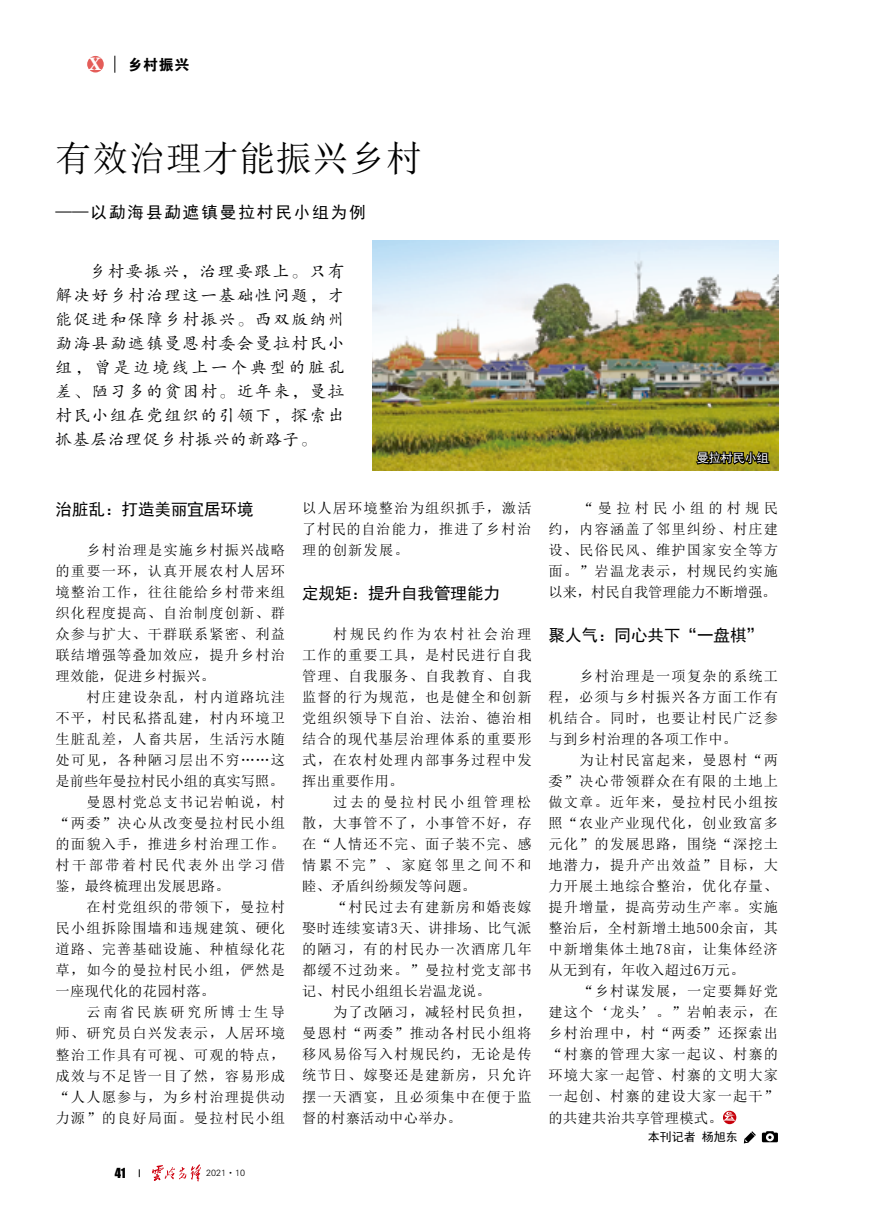
<style>
.page{position:relative;width:893px;height:1212px;background:#fff}
.page>*{position:absolute;margin:0;border:0;box-sizing:border-box;transform-origin:0 0}
.t1{font:36px "Sim Sun";letter-spacing:.02em;color:#000}
.t2{font:18px "FZCSK GBK1 0";color:#fff}
.t3{font:16.5px/24px "FZKTK GBK1 0";letter-spacing:.1em;color:#000;text-align:justify}
.t4{font:16.5px "Sim Hei";color:#000}
.t5{font:16.5px "Sim Hei";letter-spacing:.12em;color:#000}
.t6{font:15px "FZDHTK GBK1 0";color:#000}
.t7{font:14.25px/21px "Sim Sun";letter-spacing:.08em;color:#000;text-align:justify}
.t8{font:14.25px "Sim Sun";letter-spacing:.02em;color:#000}
.t9{font:14.25px "Sim Sun";color:#000}
.t10{font:14.25px "Sim Sun";letter-spacing:.16em;color:#000}
.t11{font:14.25px "Sim Sun";letter-spacing:.175em;color:#000}
.t12{font:12.75px "Impact";color:#000}
.t13{font:12px "Sim Hei";color:#000}
.t14{font:12px "Sim Hei";color:#fff}
.t15{font:9px "FZXH1 K GBK1 0";color:#000}
</style>
<div class="page">
<svg style="left:152px;top:1164px;width:49px;height:17px"></svg>
<svg style="left:115px;top:56px;width:1px;height:17px"></svg>
<div style="left:87px;top:56px;width:17px;height:16px;background:#e45d59;border-radius:50%"></div>
<svg style="left:723px;top:1111px;width:13px;height:13px"></svg>
<svg style="left:723px;top:1112px;width:12px;height:9px"></svg>
<svg style="left:744px;top:1131px;width:12px;height:12px"></svg>
<svg style="left:762px;top:1131px;width:16px;height:11px"></svg>
<img style="left:372px;top:240px;width:406px;height:230px">
<svg style="left:693px;top:447px;width:78px;height:19px"></svg>
<p class="t2" style="left:89px;top:54px;width:14px">X</p>
<p class="t6" style="left:128px;top:56px;width:63px">乡村振兴</p>
<h1 class="t1" style="left:56px;top:140px;width:368px">有效治理才能振兴乡村</h1>
<p class="t5" style="left:56px;top:204px;width:312px">——以勐海县勐遮镇曼拉村民小组为例</p>
<p class="t3" style="left:56px;top:260px;width:290px;text-indent:34px">乡村要振兴，治理要跟上。只有解决好乡村治理这一基础性问题，才能促进和保障乡村振兴。西双版纳州勐海县勐遮镇曼恩村委会曼拉村民小组，曾是边境线上一个典型的脏乱差、陋习多的贫困村。近年来，曼拉村民小组在党组织的引领下，探索出抓基层治理促乡村振兴的新路子。</p>
<p class="t4" style="left:56px;top:501px;width:200px">治脏乱：打造美丽宜居环境</p>
<p class="t7" style="left:56px;top:540px;width:231px;text-indent:31px">乡村治理是实施乡村振兴战略的重要一环，认真开展农村人居环境整治工作，往往能给乡村带来组织化程度提高、自治制度创新、群众参与扩大、干群联系紧密、利益联结增强等叠加效应，提升乡村治理效能，促进乡村振兴。</p>
<p class="t7" style="left:87px;top:687px;width:200px">村庄建设杂乱，村内道路坑洼</p>
<p class="t7" style="left:56px;top:708px;width:231px">不平，村民私搭乱建，村内环境卫</p>
<p class="t7" style="left:56px;top:729px;width:231px">生脏乱差，人畜共居，生活污水随</p>
<p class="t7" style="left:56px;top:750px;width:231px">处可见，各种陋习层出不穷……这</p>
<p class="t9" style="left:56px;top:774px;width:230px">是前些年曼拉村民小组的真实写照。</p>
<p class="t7" style="left:87px;top:792px;width:200px">曼恩村党总支书记岩帕说，村</p>
<p class="t7" style="left:56px;top:813px;width:231px">“两委”决心从改变曼拉村民小组</p>
<p class="t7" style="left:56px;top:834px;width:231px">的面貌入手，推进乡村治理工作。</p>
<p class="t10" style="left:56px;top:858px;width:231px">村干部带着村民代表外出学习借</p>
<p class="t8" style="left:56px;top:879px;width:176px">鉴，最终梳理出发展思路。</p>
<p class="t7" style="left:87px;top:897px;width:200px">在村党组织的带领下，曼拉村</p>
<p class="t7" style="left:56px;top:918px;width:231px">民小组拆除围墙和违规建筑、硬化</p>
<p class="t7" style="left:56px;top:939px;width:231px">道路、完善基础设施、种植绿化花</p>
<p class="t7" style="left:56px;top:960px;width:231px">草，如今的曼拉村民小组，俨然是</p>
<p class="t8" style="left:56px;top:984px;width:161px">一座现代化的花园村落。</p>
<p class="t11" style="left:87px;top:1005px;width:200px">云南省民族研究所博士生导</p>
<p class="t7" style="left:56px;top:1023px;width:231px">师、研究员白兴发表示，人居环境</p>
<p class="t7" style="left:56px;top:1044px;width:231px">整治工作具有可视、可观的特点，</p>
<p class="t7" style="left:56px;top:1065px;width:231px">成效与不足皆一目了然，容易形成</p>
<p class="t7" style="left:56px;top:1086px;width:231px">“人人愿参与，为乡村治理提供动</p>
<p class="t7" style="left:56px;top:1107px;width:231px">力源”的良好局面。曼拉村民小组</p>
<p class="t12" style="left:115px;top:1163px;width:12px">41</p>
<p class="t15" style="left:206px;top:1168px;width:40px">2021·10</p>
<p class="t7" style="left:302px;top:498px;width:231px">以人居环境整治为组织抓手，激活了村民的自治能力，推进了乡村治理的创新发展。</p>
<p class="t4" style="left:302px;top:585px;width:200px">定规矩：提升自我管理能力</p>
<p class="t7" style="left:302px;top:624px;width:231px;text-indent:31px">村规民约作为农村社会治理工作的重要工具，是村民进行自我管理、自我服务、自我教育、自我监督的行为规范，也是健全和创新党组织领导下自治、法治、德治相结合的现代基层治理体系的重要形式，在农村处理内部事务过程中发挥出重要作用。</p>
<p class="t7" style="left:302px;top:792px;width:231px;text-indent:31px">过去的曼拉村民小组管理松散，大事管不了，小事管不好，存在“人情还不完、面子装不完、感情累不完”、家庭邻里之间不和睦、矛盾纠纷频发等问题。</p>
<p class="t7" style="left:302px;top:897px;width:231px;text-indent:31px">“村民过去有建新房和婚丧嫁娶时连续宴请3天、讲排场、比气派的陋习，有的村民办一次酒席几年都缓不过劲来。”曼拉村党支部书记、村民小组组长岩温龙说。</p>
<p class="t7" style="left:302px;top:1002px;width:231px;text-indent:31px">为了改陋习，减轻村民负担，曼恩村“两委”推动各村民小组将移风易俗写入村规民约，无论是传统节日、嫁娶还是建新房，只允许摆一天酒宴，且必须集中在便于监督的村寨活动中心举办。</p>
<p class="t14" style="left:697px;top:452px;width:74px">曼拉村民小组</p>
<p class="t7" style="left:548px;top:498px;width:231px;text-indent:31px">“曼拉村民小组的村规民约，内容涵盖了邻里纠纷、村庄建设、民俗民风、维护国家安全等方面。”岩温龙表示，村规民约实施以来，村民自我管理能力不断增强。</p>
<p class="t4" style="left:548px;top:627px;width:216px">聚人气：同心共下“一盘棋”</p>
<p class="t7" style="left:548px;top:666px;width:231px;text-indent:31px">乡村治理是一项复杂的系统工程，必须与乡村振兴各方面工作有机结合。同时，也要让村民广泛参与到乡村治理的各项工作中。</p>
<p class="t7" style="left:548px;top:750px;width:231px;text-indent:31px">为让村民富起来，曼恩村“两委”决心带领群众在有限的土地上做文章。近年来，曼拉村民小组按照“农业产业现代化，创业致富多元化”的发展思路，围绕“深挖土地潜力，提升产出效益”目标，大力开展土地综合整治，优化存量、提升增量，提高劳动生产率。实施整治后，全村新增土地500余亩，其中新增集体土地78亩，让集体经济从无到有，年收入超过6万元。</p>
<p class="t7" style="left:548px;top:981px;width:231px;text-indent:31px">“乡村谋发展，一定要舞好党建这个‘龙头’。”岩帕表示，在乡村治理中，村“两委”还探索出“村寨的管理大家一起议、村寨的环境大家一起管、村寨的文明大家一起创、村寨的建设大家一起干”的共建共治共享管理模式。</p>
<p class="t13" style="left:648px;top:1131px;width:91px">本刊记者 杨旭东</p>
</div>
